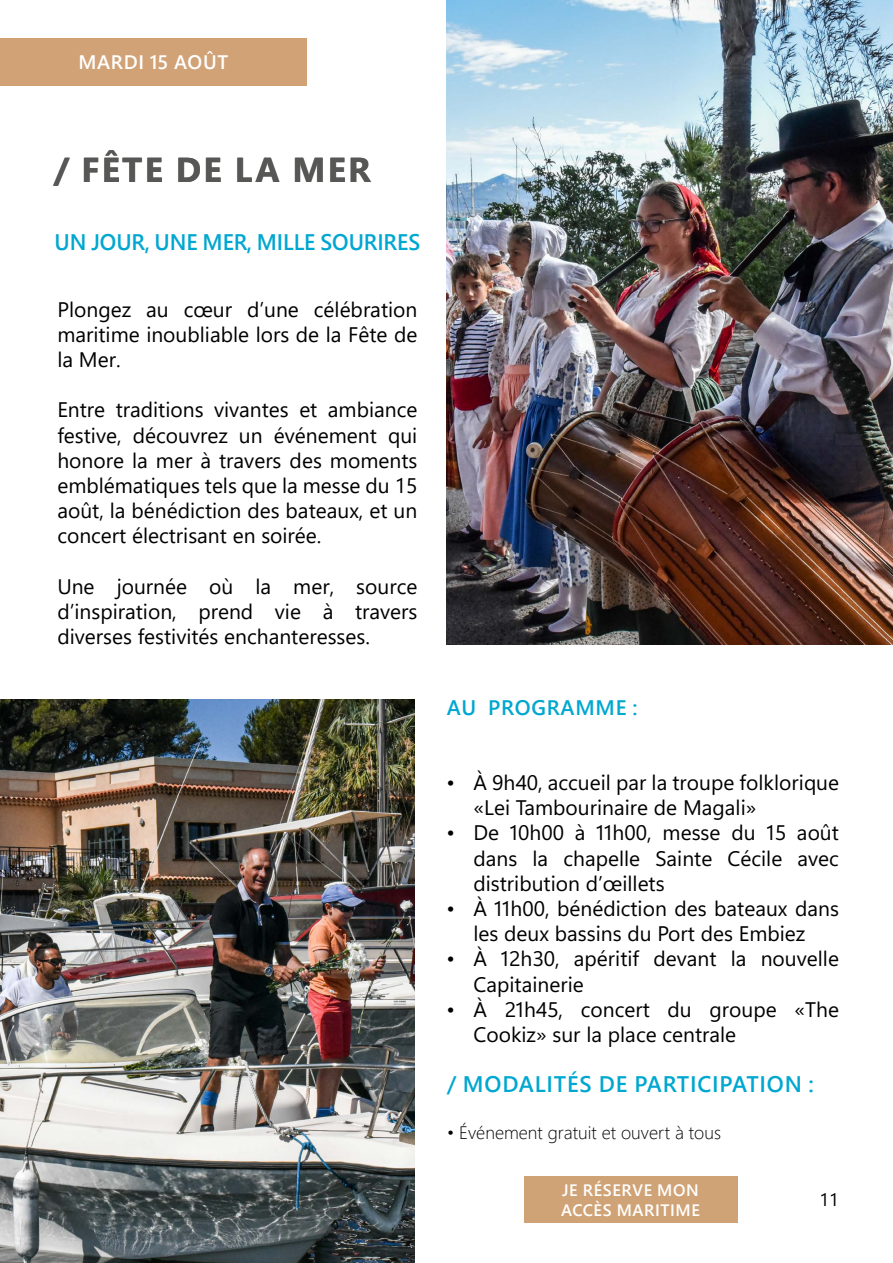
<style>
.page{position:relative;width:893px;height:1263px;background:#fff}
.page>*{position:absolute;margin:0;border:0;box-sizing:border-box;transform-origin:0 0}
.t1{font:700 34.5px "Segoe UI";letter-spacing:.065em;color:#575756}
.t2{font:600 22.5px "Segoe UI";letter-spacing:-.005em;color:#00a7d0}
.t3{font:600 22.5px "Segoe UI";letter-spacing:.035em;color:#00a7d0}
.t4{font:21px/25.2px "Segoe UI";color:#000;text-align:justify}
.t5{font:21px/25.2px "Segoe UI Variable";color:#000}
.t6{font:600 21px "Segoe UI";letter-spacing:.035em;color:#00a7d0}
.t7{font:600 19.5px "Segoe UI";letter-spacing:.035em;color:#fff}
.t8{font:300 18px "Segoe UI";color:#000}
.t9{font:18px "Segoe UI";color:#000}
.t10{font:600 16.5px/19.8px "Segoe UI";letter-spacing:.035em;color:#fff}
</style>
<div class="page">
<img style="left:446px;top:0;width:447px;height:644px">
<img style="left:0;top:699px;width:414px;height:564px">
<div style="left:524px;top:1176px;width:213px;height:47px;background:#d0a376"></div>
<div style="left:0;top:38px;width:307px;height:48px;background:#d1a276"></div>
<p class="t7" style="left:78px;top:44px;width:151px">MARDI 15 AOÛT</p>
<h1 class="t1" style="left:54px;top:138px;width:318px">/ FÊTE DE LA MER</h1>
<p class="t2" style="left:54px;top:221px;width:367px">UN JOUR, UNE MER, MILLE SOURIRES</p>
<p class="t4" style="left:57px;top:295px;width:362px">Plongez au cœur d’une célébration maritime inoubliable lors de la Fête de la Mer.</p>
<p class="t4" style="left:57px;top:395px;width:362px">Entre traditions vivantes et ambiance festive, découvrez un événement qui honore la mer à travers des moments emblématiques tels que la messe du 15 août, la bénédiction des bateaux, et un concert électrisant en soirée.</p>
<p class="t4" style="left:57px;top:572px;width:362px">Une journée où la mer, source d’inspiration, prend vie à travers diverses festivités enchanteresses.</p>
<p class="t6" style="left:447px;top:687px;width:192px">AU PROGRAMME :</p>
<p class="t5" style="left:473px;top:769px;width:367px;text-indent:-27px">• À 9h40, accueil par la troupe folklorique «Lei Tambourinaire de Magali»</p>
<p class="t5" style="left:473px;top:820px;width:367px;text-align:justify;text-indent:-27px">• De 10h00 à 11h00, messe du 15 août dans la chapelle Sainte Cécile avec distribution d’œillets</p>
<p class="t5" style="left:446px;top:895px;width:394px;text-align:center">• À 11h00, bénédiction des bateaux dans les deux bassins du Port des Embiez</p>
<p class="t5" style="left:473px;top:946px;width:367px;text-indent:-27px">• À 12h30, apéritif devant la nouvelle<br>Capitainerie</p>
<p class="t5" style="left:473px;top:996px;width:367px;text-indent:-27px">• À 21h45, concert du groupe «The<br>Cookiz» sur la place centrale</p>
<p class="t3" style="left:447px;top:1063px;width:368px">/ MODALITÉS DE PARTICIPATION :</p>
<p class="t8" style="left:447px;top:1116px;width:275px">• Événement gratuit et ouvert à tous</p>
<p class="t10" style="left:561px;top:1179px;width:141px">JE RÉSERVE MON<br>ACCÈS MARITIME</p>
<p class="t9" style="left:820px;top:1183px;width:21px">11</p>
</div>
